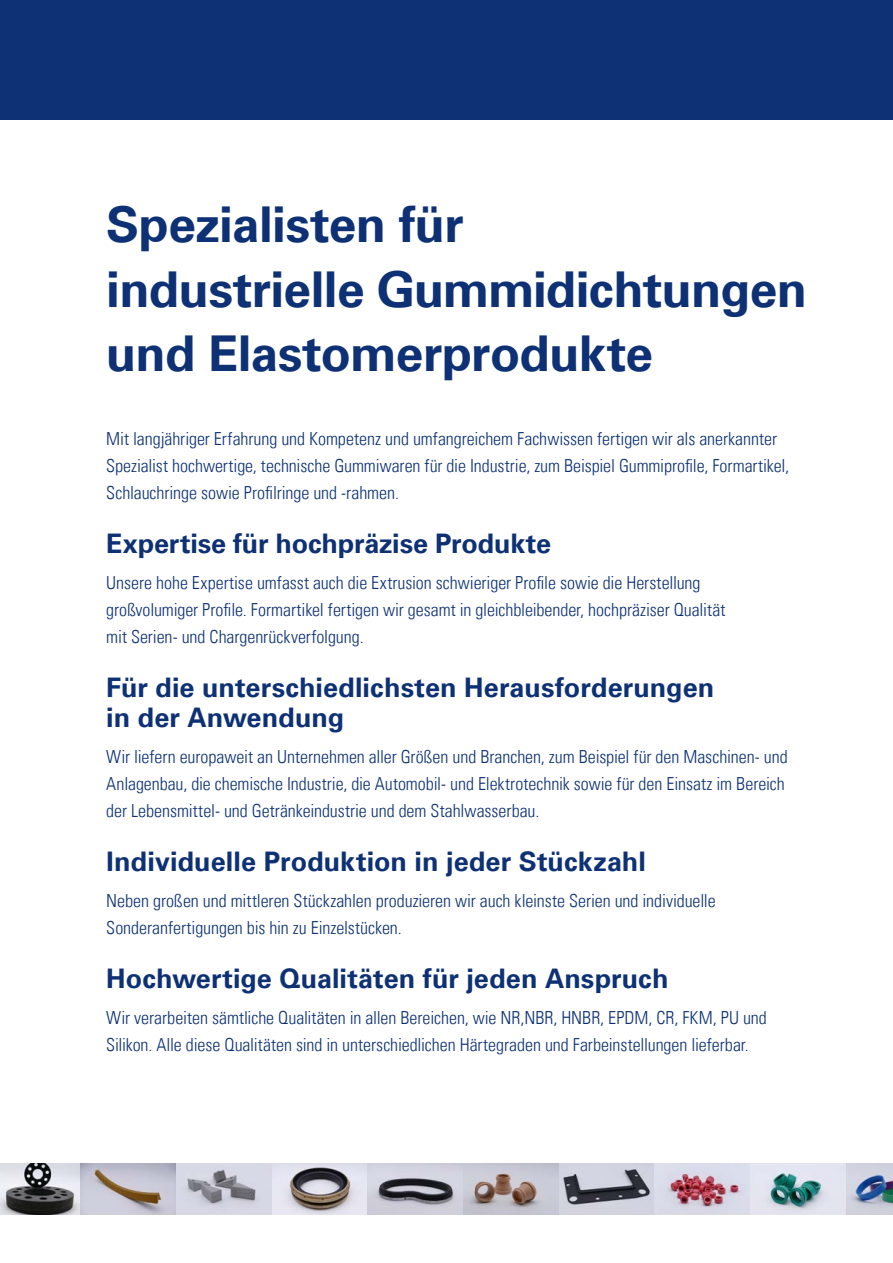
<style>
.page{position:relative;width:893px;height:1263px;background:#fff}
.page>*{position:absolute;margin:0;border:0;box-sizing:border-box;transform-origin:0 0}
.t1{font:700 49.5px/64.5px "Univers Com 65";letter-spacing:-.015em;color:#0d3174}
.t2{font:700 27px/30px "Univers Com 65";color:#0d3174}
.t3{font:18px/27px "Univers Com 47 Light Cond";letter-spacing:-.005em;color:#0d3174}
</style>
<div class="page">
<div style="left:0;top:0;width:893px;height:119px;background:#0d3174"></div>
<img style="left:0;top:1163px;width:893px;height:51px">
<h1 class="t1" style="left:106px;top:193px;width:702px">Spezialisten für<br>industrielle Gummidichtungen und Elastomerprodukte</h1>
<p class="t3" style="left:106px;top:425px;width:684px">Mit langjähriger Erfahrung und Kompetenz und umfangreichem Fachwissen fertigen wir als anerkannter<br>Spezialist hochwertige, technische Gummiwaren für die Industrie, zum Beispiel Gummiprofile, Formartikel,<br>Schlauchringe sowie Profilringe und -rahmen.</p>
<h2 class="t2" style="left:106px;top:528px;width:446px">Expertise für hochpräzise Produkte</h2>
<p class="t3" style="left:106px;top:569px;width:621px">Unsere hohe Expertise umfasst auch die Extrusion schwieriger Profile sowie die Herstellung großvolumiger Profile. Formartikel fertigen wir gesamt in gleichbleibender, hochpräziser Qualität mit Serien- und Chargenrückverfolgung.</p>
<h2 class="t2" style="left:106px;top:672px;width:610px">Für die unterschiedlichsten Herausforderungen in der Anwendung</h2>
<p class="t3" style="left:106px;top:743px;width:683px">Wir liefern europaweit an Unternehmen aller Größen und Branchen, zum Beispiel für den Maschinen- und<br>Anlagenbau, die chemische Industrie, die Automobil- und Elektrotechnik sowie für den Einsatz im Bereich der Lebensmittel- und Getränkeindustrie und dem Stahlwasserbau.</p>
<h2 class="t2" style="left:106px;top:846px;width:541px">Individuelle Produktion in jeder Stückzahl</h2>
<p class="t3" style="left:106px;top:887px;width:611px">Neben großen und mittleren Stückzahlen produzieren wir auch kleinste Serien und individuelle<br>Sonderanfertigungen bis hin zu Einzelstücken.</p>
<h2 class="t2" style="left:106px;top:963px;width:564px">Hochwertige Qualitäten für jeden Anspruch</h2>
<p class="t3" style="left:106px;top:1004px;width:662px">Wir verarbeiten sämtliche Qualitäten in allen Bereichen, wie NR,NBR, HNBR, EPDM, CR, FKM, PU und<br>Silikon. Alle diese Qualitäten sind in unterschiedlichen Härtegraden und Farbeinstellungen lieferbar.</p>
</div>
